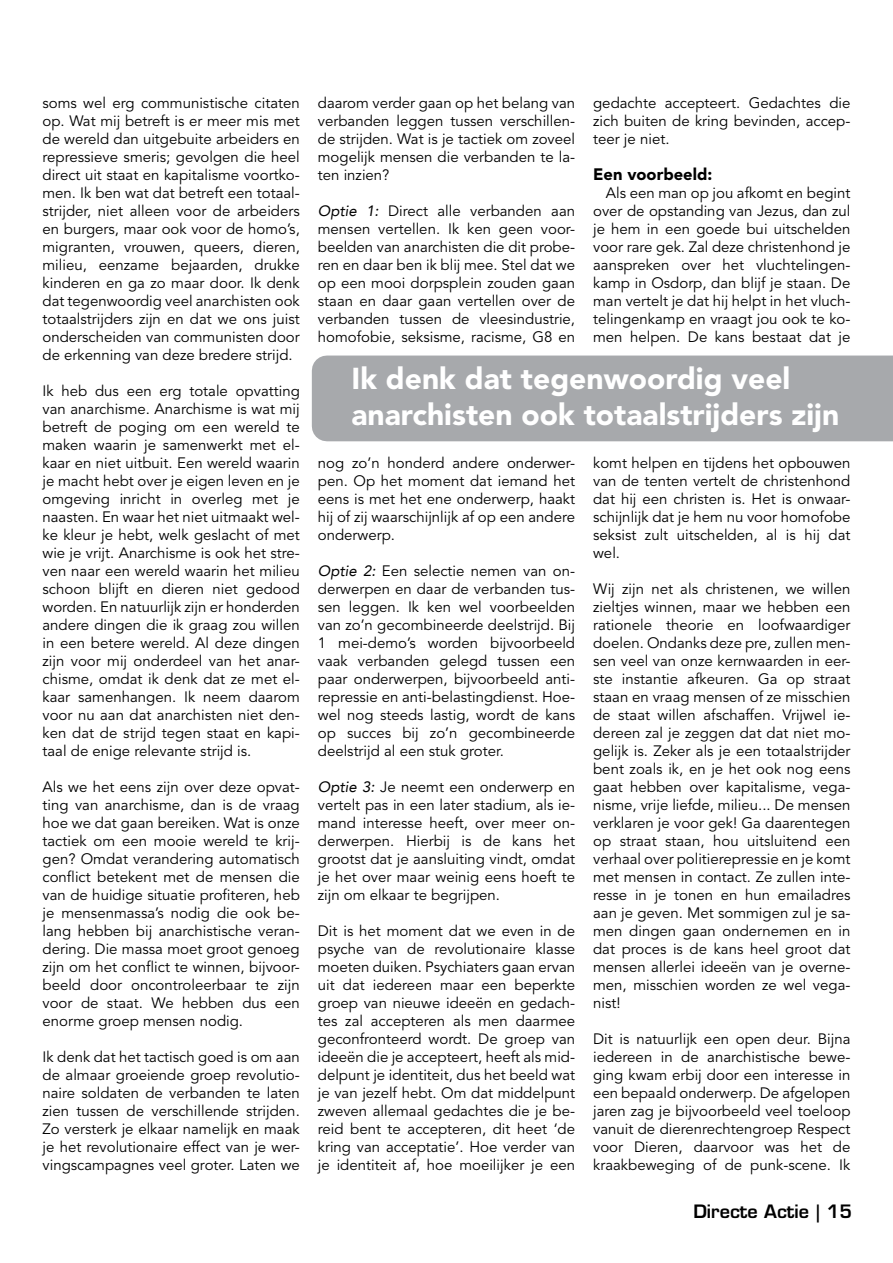
<style>
.page{position:relative;width:893px;height:1263px;background:#fff}
.page>*{position:absolute;margin:0;border:0;box-sizing:border-box;transform-origin:0 0}
.t1{font:900 30px/36px "Avenir LT Std";color:#fff}
.t2{font:600 18px "Eurostile LT";color:#000}
.t3{font:900 16.5px "Avenir LT Std";color:#000}
.t4{font:15px/18px "Avenir LT Std";color:#000;text-align:justify}
.s1{font-family:"Avenir LT";font-style:italic}
</style>
<div class="page">
<div style="left:312px;top:356px;width:581px;height:85px;background:#a7a9ac"></div>
<p class="t4" style="left:43px;top:94px;width:259px">soms wel erg communistische citaten op. Wat mij betreft is er meer mis met de wereld dan uitgebuite arbeiders en repressieve smeris; gevolgen die heel direct uit staat en kapitalisme voortko&shy;men. Ik ben wat dat betreft een totaal&shy;strijder, niet alleen voor de arbeiders en burgers, maar ook voor de homo’s, migranten, vrouwen, queers, dieren, milieu, eenzame bejaarden, drukke kinderen en ga zo maar door. Ik denk dat tegenwoordig veel anarchisten ook totaalstrijders zijn en dat we ons juist onderscheiden van communisten door de erkenning van deze bredere strijd.</p>
<p class="t4" style="left:43px;top:382px;width:259px">Ik heb dus een erg totale opvatting van anarchisme. Anarchisme is wat mij betreft de poging om een wereld te maken waarin je samenwerkt met el&shy;kaar en niet uitbuit. Een wereld waarin je macht hebt over je eigen leven en je omgeving inricht in overleg met je naasten. En waar het niet uitmaakt wel&shy;ke kleur je hebt, welk geslacht of met wie je vrijt. Anarchisme is ook het stre&shy;ven naar een wereld waarin het milieu schoon blijft en dieren niet gedood worden. En natuurlijk zijn er honderden andere dingen die ik graag zou willen in een betere wereld. Al deze dingen zijn voor mij onderdeel van het anar&shy;chisme, omdat ik denk dat ze met el&shy;kaar samenhangen. Ik neem daarom voor nu aan dat anarchisten niet den&shy;ken dat de strijd tegen staat en kapi&shy;taal de enige relevante strijd is.</p>
<p class="t4" style="left:43px;top:778px;width:259px">Als we het eens zijn over deze opvat&shy;ting van anarchisme, dan is de vraag hoe we dat gaan bereiken. Wat is onze tactiek om een mooie wereld te krij&shy;gen? Omdat verandering automatisch conflict betekent met de mensen die van de huidige situatie profiteren, heb je mensenmassa’s nodig die ook be&shy;lang hebben bij anarchistische veran&shy;dering. Die massa moet groot genoeg zijn om het conflict te winnen, bijvoor&shy;beeld door oncontroleerbaar te zijn voor de staat. We hebben dus een enorme groep mensen nodig.</p>
<p class="t4" style="left:43px;top:1048px;width:259px">Ik denk dat het tactisch goed is om aan de almaar groeiende groep revolutio&shy;naire soldaten de verbanden te laten zien tussen de verschillende strijden.<br>Zo versterk je elkaar namelijk en maak je het revolutionaire effect van je wer&shy;vingscampagnes veel groter. Laten we</p>
<p class="t4" style="left:318px;top:94px;width:259px">daarom verder gaan op het belang van verbanden leggen tussen verschillen&shy;de strijden. Wat is je tactiek om zoveel mogelijk mensen die verbanden te la&shy;ten inzien?</p>
<p class="t4" style="left:318px;top:202px;width:259px"><span class="s1">Optie 1:</span> Direct alle verbanden aan mensen vertellen. Ik ken geen voor&shy;beelden van anarchisten die dit probe&shy;ren en daar ben ik blij mee. Stel dat we op een mooi dorpsplein zouden gaan staan en daar gaan vertellen over de verbanden tussen de vleesindustrie, homofobie, seksisme, racisme, G8 en</p>
<p class="t4" style="left:593px;top:94px;width:259px">gedachte accepteert. Gedachtes die zich buiten de kring bevinden, accep&shy;teer je niet.</p>
<p class="t3" style="left:593px;top:164px;width:121px">Een voorbeeld:</p>
<p class="t4" style="left:593px;top:184px;width:259px;text-indent:13px">Als een man op jou afkomt en begint over de opstanding van Jezus, dan zul je hem in een goede bui uitschelden voor rare gek. Zal deze christenhond je aanspreken over het vluchtelingen&shy;kamp in Osdorp, dan blijf je staan. De man vertelt je dat hij helpt in het vluch&shy;telingenkamp en vraagt jou ook te ko&shy;men helpen. De kans bestaat dat je</p>
<h1 class="t1" style="left:351px;top:360px;width:489px">Ik denk dat tegenwoordig veel anarchisten ook totaalstrijders zijn</h1>
<p class="t4" style="left:318px;top:454px;width:259px">nog zo’n honderd andere onderwer&shy;pen. Op het moment dat iemand het eens is met het ene onderwerp, haakt hij of zij waarschijnlijk af op een andere onderwerp.</p>
<p class="t4" style="left:318px;top:562px;width:259px"><span class="s1">Optie 2:</span> Een selectie nemen van on&shy;derwerpen en daar de verbanden tus&shy;sen leggen. Ik ken wel voorbeelden van zo’n gecombineerde deelstrijd. Bij 1 mei-demo’s worden bijvoorbeeld vaak verbanden gelegd tussen een paar onderwerpen, bijvoorbeeld anti&shy;repressie en anti-belastingdienst. Hoe&shy;wel nog steeds lastig, wordt de kans op succes bij zo’n gecombineerde deelstrijd al een stuk groter.</p>
<p class="t4" style="left:318px;top:778px;width:259px"><span class="s1">Optie 3:</span> Je neemt een onderwerp en vertelt pas in een later stadium, als ie&shy;mand interesse heeft, over meer on&shy;derwerpen. Hierbij is de kans het grootst dat je aansluiting vindt, omdat je het over maar weinig eens hoeft te zijn om elkaar te begrijpen.</p>
<p class="t4" style="left:318px;top:922px;width:259px">Dit is het moment dat we even in de psyche van de revolutionaire klasse moeten duiken. Psychiaters gaan ervan uit dat iedereen maar een beperkte groep van nieuwe ideeën en gedach&shy;tes zal accepteren als men daarmee geconfronteerd wordt. De groep van ideeën die je accepteert, heeft als mid&shy;delpunt je identiteit, dus het beeld wat je van jezelf hebt. Om dat middelpunt zweven allemaal gedachtes die je be&shy;reid bent te accepteren, dit heet ‘de kring van acceptatie’. Hoe verder van je identiteit af, hoe moeilijker je een</p>
<p class="t4" style="left:593px;top:454px;width:259px">komt helpen en tijdens het opbouwen van de tenten vertelt de christenhond dat hij een christen is. Het is onwaar&shy;schijnlijk dat je hem nu voor homofobe seksist zult uitschelden, al is hij dat wel.</p>
<p class="t4" style="left:593px;top:580px;width:259px">Wij zijn net als christenen, we willen zieltjes winnen, maar we hebben een rationele theorie en loofwaardiger doelen. Ondanks deze pre, zullen men&shy;sen veel van onze kernwaarden in eer&shy;ste instantie afkeuren. Ga op straat staan en vraag mensen of ze misschien de staat willen afschaffen. Vrijwel ie&shy;dereen zal je zeggen dat dat niet mo&shy;gelijk is. Zeker als je een totaalstrijder bent zoals ik, en je het ook nog eens gaat hebben over kapitalisme, vega&shy;nisme, vrije liefde, milieu... De mensen verklaren je voor gek! Ga daarentegen op straat staan, hou uitsluitend een verhaal over politierepressie en je komt met mensen in contact. Ze zullen inte&shy;resse in je tonen en hun emailadres aan je geven. Met sommigen zul je sa&shy;men dingen gaan ondernemen en in dat proces is de kans heel groot dat mensen allerlei ideeën van je overne&shy;men, misschien worden ze wel vega&shy;nist!</p>
<p class="t4" style="left:593px;top:1030px;width:259px">Dit is natuurlijk een open deur. Bijna iedereen in de anarchistische bewe&shy;ging kwam erbij door een interesse in een bepaald onderwerp. De afgelopen jaren zag je bijvoorbeeld veel toeloop vanuit de dierenrechtengroep Respect voor Dieren, daarvoor was het de kraakbeweging of de punk-scene. Ik</p>
<p class="t2" style="left:693px;top:1200px;width:160px">Directe Actie | 15</p>
</div>
